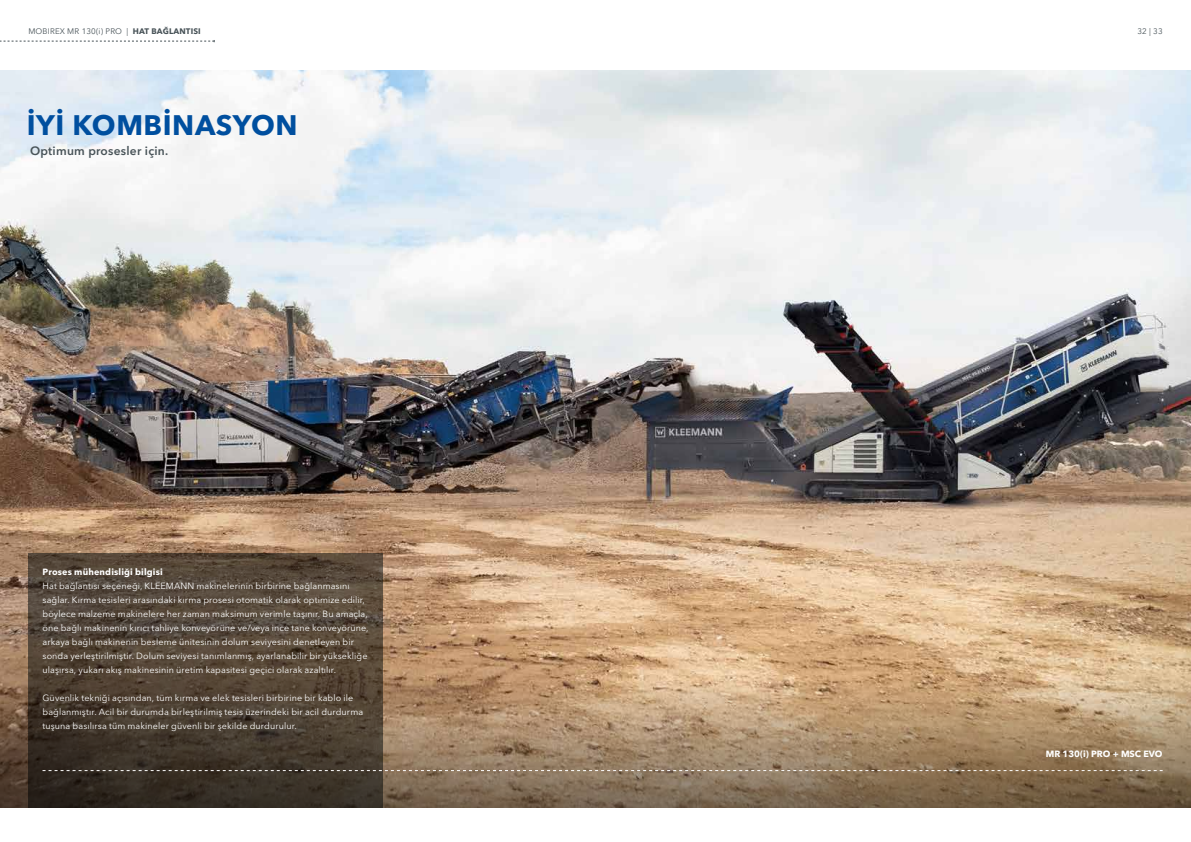
<style>
.page{position:relative;width:1191px;height:842px;background:#fff}
.page>*{position:absolute;margin:0;border:0;box-sizing:border-box;transform-origin:0 0}
.t1{font:700 28px "Avenir Next LT Pro";letter-spacing:.02em;color:#004f9f}
.t2{font:600 12px "Avenir Next LT Pro";letter-spacing:.02em;color:#485358}
.t3{font:9px/14px "Avenir Next LT Pro";letter-spacing:.01em;color:#fff}
.t4{font:700 9px "Avenir Next LT Pro";letter-spacing:.015em;color:#fff}
.t5{font:8px "Avenir Next LT Pro";letter-spacing:.02em;color:#485358}
.s1{font-weight:700}
</style>
<div class="page">
<img style="left:0;top:71px;width:1191px;height:607px">
<svg style="left:0;top:678px;width:1191px;height:130px;background:#9f8466"></svg>
<svg style="left:0;top:40px;width:215px;height:2px"></svg>
<svg style="left:28px;top:554px;width:355px;height:254px;background:#4a3e32"></svg>
<svg style="left:43px;top:770px;width:1119px;height:1px"></svg>
<p class="t5" style="left:28px;top:27px;width:174px">MOBIREX MR 130(i) PRO | <span class="s1">HAT BAĞLANTISI</span></p>
<p class="t5" style="left:1137px;top:27px;width:27px">32 | 33</p>
<h1 class="t1" style="left:27px;top:108px;width:272px">IYI KOMBINASYON</h1>
<h2 class="t2" style="left:30px;top:143px;width:140px">Optimum prosesler için.</h2>
<p class="t4" style="left:43px;top:566px;width:122px">Proses mühendisliği bilgisi</p>
<p class="t3" style="left:43px;top:579px;width:327px">Hat bağlantısı seçeneği, KLEEMANN makinelerinin birbirine bağlanmasını sağlar. Kırma tesisleri arasındaki kırma prosesi otomatik olarak optimize edilir, böylece malzeme makinelere her zaman maksimum verimle taşınır. Bu amaçla, öne bağlı makinenin kırıcı tahliye konveyörüne ve/veya ince tane konveyörüne, arkaya bağlı makinenin besleme ünitesinin dolum seviyesini denetleyen bir sonda yerleştirilmiştir. Dolum seviyesi tanımlanmış, ayarlanabilir bir yüksekliğe ulaşırsa, yukarı akış makinesinin üretim kapasitesi geçici olarak azaltılır.</p>
<p class="t3" style="left:43px;top:691px;width:322px">Güvenlik tekniği açısından, tüm kırma ve elek tesisleri birbirine bir kablo ile bağlanmıştır. Acil bir durumda birleştirilmiş tesis üzerindeki bir acil durdurma tuşuna basılırsa tüm makineler güvenli bir şekilde durdurulur.</p>
<p class="t4" style="left:1045px;top:748px;width:118px">MR 130(i) PRO + MSC EVO</p>
</div>
